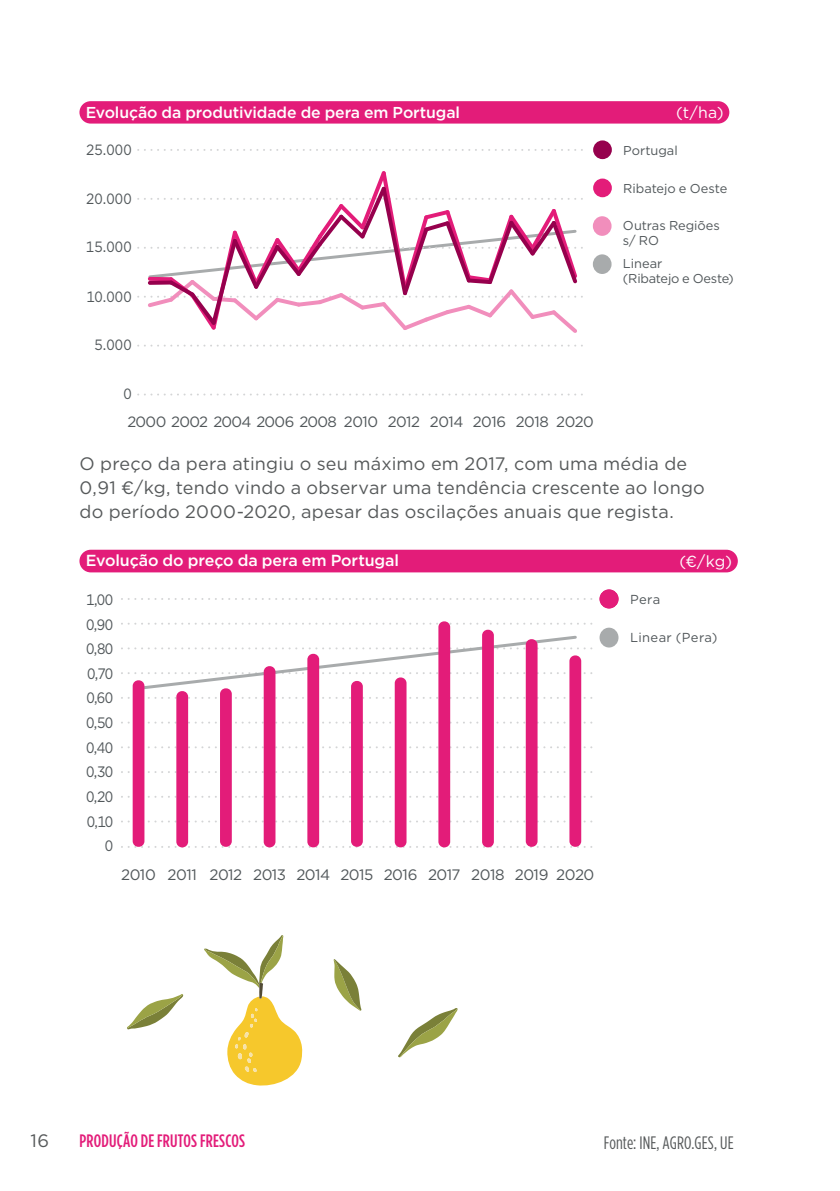
<style>
.page{position:relative;width:840px;height:1191px;background:#fff}
.page>*{position:absolute;margin:0;border:0;box-sizing:border-box;transform-origin:0 0}
.t1{font:18px/24px "Gotham";letter-spacing:.01em;color:#56595a}
.t2{font:500 18px "Gotham Condensed";letter-spacing:.01em;color:#e31c79}
.t3{font:18px "Gotham Condensed";letter-spacing:.01em;color:#56595a}
.t4{font:500 16px "Gotham";letter-spacing:-.005em;color:#fff}
.t5{font:16px "Gotham";color:#fff}
.t6{font:500 15.8px "Gotham";letter-spacing:-.005em;color:#fff}
.t7{font:15.8px "Gotham";color:#fff}
.t8{font:15.2px "Gotham";letter-spacing:-.03em;color:#51575a}
.t9{font:15.2px "Gotham";letter-spacing:-.03em;color:#51575a;scale:.93 1}
.t10{font:15px "Gotham";letter-spacing:-.04em;color:#51575a}
.t11{font:15px "Gotham";letter-spacing:-.04em;color:#51575a;scale:.93 1}
.t12{font:13px "Gotham";letter-spacing:.025em;color:#51575a}
.t13{font:12.8px/15px "Gotham";letter-spacing:-.005em;color:#51575a}
</style>
<div class="page">
<div style="left:592px;top:216px;width:19px;height:20px;background:#f18ebc;border-radius:50%"></div>
<div style="left:592px;top:254px;width:19px;height:20px;background:#a8abac;border-radius:50%"></div>
<svg style="left:138px;top:149px;width:445px;height:2px"></svg>
<svg style="left:138px;top:345px;width:445px;height:1px"></svg>
<svg style="left:138px;top:393px;width:445px;height:2px"></svg>
<div style="left:79px;top:101px;width:650px;height:23px;background:#e31c79;border-radius:11px"></div>
<div style="left:592px;top:178px;width:19px;height:19px;background:#e31c79;border-radius:50%"></div>
<div style="left:592px;top:140px;width:19px;height:19px;background:#96004d;border-radius:50%"></div>
<svg style="left:138px;top:171px;width:445px;height:162px"></svg>
<svg style="left:122px;top:598px;width:470px;height:2px"></svg>
<svg style="left:122px;top:622px;width:471px;height:2px"></svg>
<svg style="left:122px;top:697px;width:470px;height:2px"></svg>
<svg style="left:122px;top:721px;width:471px;height:2px"></svg>
<svg style="left:122px;top:746px;width:471px;height:2px"></svg>
<svg style="left:122px;top:771px;width:470px;height:2px"></svg>
<svg style="left:122px;top:796px;width:471px;height:1px"></svg>
<svg style="left:122px;top:820px;width:471px;height:2px"></svg>
<svg style="left:122px;top:846px;width:470px;height:2px"></svg>
<div style="left:79px;top:550px;width:658px;height:22px;background:#e31c79;border-radius:11px"></div>
<div style="left:599px;top:627px;width:19px;height:20px;background:#a8abac;border-radius:50%"></div>
<div style="left:599px;top:589px;width:19px;height:19px;background:#e31c79;border-radius:50%"></div>
<svg style="left:122px;top:634px;width:471px;height:57px"></svg>
<div style="left:133px;top:680px;width:11px;height:166px;background:#e31c79;border-radius:6px"></div>
<div style="left:176px;top:691px;width:12px;height:156px;background:#e31c79;border-radius:6px"></div>
<div style="left:220px;top:688px;width:12px;height:158px;background:#e31c79;border-radius:6px"></div>
<div style="left:307px;top:654px;width:12px;height:193px;background:#e31c79;border-radius:6px"></div>
<div style="left:263px;top:666px;width:12px;height:181px;background:#e31c79;border-radius:6px"></div>
<div style="left:351px;top:681px;width:11px;height:165px;background:#e31c79;border-radius:6px"></div>
<div style="left:394px;top:677px;width:12px;height:170px;background:#e31c79;border-radius:6px"></div>
<div style="left:438px;top:621px;width:12px;height:226px;background:#e31c79;border-radius:6px"></div>
<div style="left:482px;top:630px;width:11px;height:217px;background:#e31c79;border-radius:6px"></div>
<div style="left:525px;top:639px;width:12px;height:207px;background:#e31c79;border-radius:6px"></div>
<div style="left:569px;top:655px;width:12px;height:191px;background:#e31c79;border-radius:6px"></div>
<svg style="left:333px;top:959px;width:28px;height:51px"></svg>
<svg style="left:127px;top:994px;width:56px;height:35px"></svg>
<svg style="left:398px;top:1008px;width:59px;height:49px"></svg>
<svg style="left:204px;top:935px;width:98px;height:151px"></svg>
<p class="t6" style="left:86px;top:102px;width:375px">Evolução da produtividade de pera em Portugal</p>
<p class="t7" style="left:675px;top:102px;width:49px">(t/ha)</p>
<p class="t11" style="left:86px;top:140px;width:51px">25.000</p>
<p class="t11" style="left:86px;top:189px;width:50px">20.000</p>
<p class="t11" style="left:86px;top:237px;width:51px">15.000</p>
<p class="t11" style="left:86px;top:287px;width:50px">10.000</p>
<p class="t11" style="left:94px;top:335px;width:42px">5.000</p>
<p class="t11" style="left:123px;top:384px;width:10px">0</p>
<p class="t10" style="left:127px;top:412px;width:468px">2000 2002 2004 2006 2008 2010 2012 2014 2016 2018 2020</p>
<p class="t13" style="left:623px;top:142px;width:56px">Portugal</p>
<p class="t13" style="left:623px;top:180px;width:105px">Ribatejo e Oeste</p>
<p class="t13" style="left:622px;top:218px;width:98px">Outras Regiões s/ RO</p>
<p class="t13" style="left:622px;top:256px;width:112px">Linear<br>(Ribatejo e Oeste)</p>
<p class="t1" style="left:79px;top:451px;width:626px">O preço da pera atingiu o seu máximo em 2017, com uma média de<br>0,91 €/kg, tendo vindo a observar uma tendência crescente ao longo do período 2000-2020, apesar das oscilações anuais que regista.</p>
<p class="t4" style="left:86px;top:550px;width:314px">Evolução do preço da pera em Portugal</p>
<p class="t5" style="left:679px;top:551px;width:54px">(€/kg)</p>
<p class="t9" style="left:86px;top:590px;width:31px">1,00</p>
<p class="t9" style="left:86px;top:614px;width:31px">0,90</p>
<p class="t9" style="left:86px;top:639px;width:31px">0,80</p>
<p class="t9" style="left:87px;top:663px;width:30px">0,70</p>
<p class="t9" style="left:86px;top:688px;width:30px">0,60</p>
<p class="t9" style="left:86px;top:713px;width:31px">0,50</p>
<p class="t9" style="left:86px;top:737px;width:31px">0,40</p>
<p class="t9" style="left:86px;top:762px;width:31px">0,30</p>
<p class="t9" style="left:86px;top:787px;width:31px">0,20</p>
<p class="t9" style="left:87px;top:811px;width:30px">0,10</p>
<p class="t9" style="left:105px;top:836px;width:11px">0</p>
<p class="t8" style="left:121px;top:864px;width:474px">2010 2011 2012 2013 2014 2015 2016 2017 2018 2019 2020</p>
<p class="t12" style="left:629px;top:590px;width:32px">Pera</p>
<p class="t12" style="left:629px;top:629px;width:89px">Linear (Pera)</p>
<p class="t1" style="left:30px;top:1128px;width:20px">16</p>
<p class="t2" style="left:79px;top:1130px;width:167px">PRODUÇÃO DE FRUTOS FRESCOS</p>
<p class="t3" style="left:603px;top:1132px;width:131px">Fonte: INE, AGRO.GES, UE</p>
</div>
